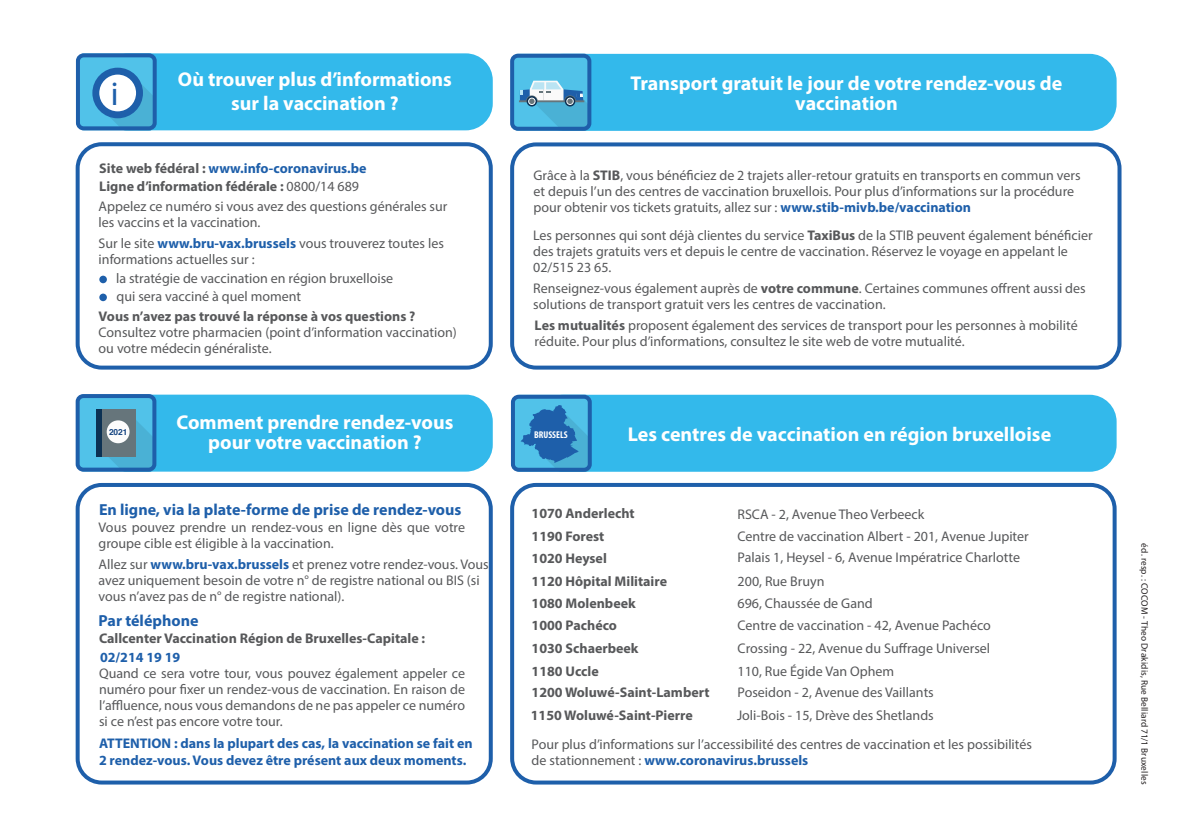
<style>
.page{position:relative;width:1191px;height:840px;background:#fff}
.page>*{position:absolute;margin:0;border:0;box-sizing:border-box;transform-origin:0 0}
.t1{font:33.2px "Myriad Pro";color:#1e5faa}
.t2{font:700 20px/20px "Myriad Pro";color:#fff;text-align:center}
.t3{font:700 16px "Myriad Pro";color:#1e5faa}
.t4{font:14px/16px "Myriad Pro";color:#57585a}
.t5{font:700 14px "Myriad Pro";color:#57585a}
.t6{font:700 14px/16.8px "Myriad Pro";color:#1e5faa}
.t7{font:700 condensed 9.8px "Myriad Pro";color:#fff}
.t8{font:9.4px "Myriad Pro";letter-spacing:.015em;color:#231f20}
.t9{font:700 8.4px "Helvetica";color:#144481}
.s1{color:#57585a}
.s2{font-weight:400}
.s3{font-weight:700;color:#1e5faa}
.s4{font-weight:700}
</style>
<div class="page">
<div style="left:105px;top:56px;width:385px;height:71px;background:#33b9eb;border-radius:24px"></div>
<div style="left:102px;top:53px;width:391px;height:77px;border:6px solid #33b9eb;border-radius:24px"></div>
<div style="left:105px;top:397px;width:385px;height:71px;background:#33b9eb;border-radius:24px"></div>
<div style="left:102px;top:394px;width:391px;height:77px;border:6px solid #33b9eb;border-radius:24px"></div>
<div style="left:539px;top:57px;width:574px;height:71px;background:#33b9eb;border-radius:24px"></div>
<div style="left:536px;top:54px;width:580px;height:77px;border:6px solid #33b9eb;border-radius:24px"></div>
<div style="left:540px;top:397px;width:573px;height:71px;background:#33b9eb;border-radius:24px"></div>
<div style="left:537px;top:394px;width:579px;height:77px;border:6px solid #33b9eb;border-radius:24px"></div>
<div style="left:76px;top:142px;width:417px;height:227px;border:4px solid #1e5faa;border-radius:24px"></div>
<div style="left:76px;top:482px;width:417px;height:302px;border:4px solid #1e5faa;border-radius:24px"></div>
<div style="left:510px;top:142px;width:611px;height:227px;border:4px solid #1e5faa;border-radius:24px"></div>
<div style="left:510px;top:482px;width:606px;height:302px;border:4px solid #1e5faa;border-radius:24px"></div>
<div style="left:78px;top:394px;width:77px;height:77px;background:#51c2e9;border-radius:6px"></div>
<svg style="left:102px;top:410px;width:53px;height:61px"></svg>
<div style="left:97px;top:408px;width:38px;height:48px;background:#66757b"></div>
<div style="left:97px;top:408px;width:5px;height:48px;background:#0c3153"></div>
<div style="left:107px;top:420px;width:23px;height:23px;background:#fcfcfc;border-radius:50%"></div>
<div style="left:514px;top:394px;width:77px;height:77px;background:#51c2e9;border-radius:6px"></div>
<svg style="left:520px;top:405px;width:71px;height:66px"></svg>
<div style="left:78px;top:53px;width:77px;height:77px;background:#51c2e9;border-radius:6px"></div>
<svg style="left:102px;top:73px;width:53px;height:57px"></svg>
<svg style="left:96px;top:71px;width:43px;height:44px"></svg>
<div style="left:92px;top:68px;width:51px;height:50px;border:7px solid #1e5faa;border-radius:50%"></div>
<div style="left:512px;top:54px;width:78px;height:77px;background:#51c2e9;border-radius:6px"></div>
<svg style="left:519px;top:81px;width:71px;height:50px"></svg>
<div style="left:76px;top:394px;width:80px;height:77px;border:4px solid #1e5faa;border-radius:6px"></div>
<div style="left:510px;top:54px;width:81px;height:77px;border:4px solid #1e5faa;border-radius:6px"></div>
<div style="left:511px;top:394px;width:81px;height:77px;border:4px solid #1e5faa;border-radius:6px"></div>
<div style="left:76px;top:53px;width:81px;height:77px;border:4px solid #1e5faa;border-radius:6px"></div>
<div style="left:99px;top:275px;width:8px;height:8px;background:#1e5faa;border-radius:50%"></div>
<div style="left:99px;top:293px;width:8px;height:8px;background:#1e5faa;border-radius:50%"></div>
<h1 class="t1" style="left:111px;top:74px;width:9px">i</h1>
<p class="t2" style="left:178px;top:67px;width:275px;line-height:24px">Où trouver plus d’informations sur la vaccination ?</p>
<p class="t6" style="left:99px;top:159px;width:269px"><span class="s1">Site web fédéral :</span> www.info-coronavirus.be</p>
<p class="t5" style="left:99px;top:177px;width:261px">Ligne d’information fédérale : <span class="s2">0800/14 689</span></p>
<p class="t4" style="left:99px;top:198px;width:350px">Appelez ce numéro si vous avez des questions générales sur les vaccins et la vaccination.</p>
<p class="t4" style="left:99px;top:234px;width:347px">Sur le site <span class="s3">www.bru-vax.brussels</span> vous trouverez toutes les informations actuelles sur :</p>
<p class="t4" style="left:116px;top:270px;width:279px">la stratégie de vaccination en région bruxelloise</p>
<p class="t4" style="left:116px;top:288px;width:186px">qui sera vacciné à quel moment</p>
<p class="t5" style="left:99px;top:307px;width:318px">Vous n’avez pas trouvé la réponse à vos questions ?</p>
<p class="t4" style="left:99px;top:324px;width:360px">Consultez votre pharmacien (point d’information vaccination) ou votre médecin généraliste.</p>
<p class="t2" style="left:630px;top:73px;width:433px">Transport gratuit le jour de votre rendez-vous de vaccination</p>
<p class="t4" style="left:533px;top:167px;width:549px">Grâce à la <span class="s4">STIB</span>, vous bénéficiez de 2 trajets aller-retour gratuits en transports en commun vers et depuis l’un des centres de vaccination bruxellois. Pour plus d’informations sur la procédure pour obtenir vos tickets gratuits, allez sur : <span class="s3">www.stib-mivb.be/vaccination</span></p>
<p class="t4" style="left:533px;top:226px;width:561px">Les personnes qui sont déjà clientes du service <span class="s4">TaxiBus</span> de la STIB peuvent également bénéficier des trajets gratuits vers et depuis le centre de vaccination. Réservez le voyage en appelant le<br>02/515 23 65.</p>
<p class="t4" style="left:533px;top:280px;width:554px">Renseignez-vous également auprès de <span class="s4">votre commune</span>. Certaines communes offrent aussi des solutions de transport gratuit vers les centres de vaccination.</p>
<p class="t4" style="left:534px;top:317px;width:544px"><span class="s4">Les mutualités</span> proposent également des services de transport pour les personnes à mobilité réduite. Pour plus d’informations, consultez le site web de votre mutualité.</p>
<p class="t2" style="left:176px;top:411px;width:278px">Comment prendre rendez-vous pour votre vaccination ?</p>
<p class="t9" style="left:109px;top:426px;width:20px">2021</p>
<p class="t7" style="left:534px;top:428px;width:35px">BRUSSELS</p>
<p class="t2" style="left:628px;top:424px;width:425px">Les centres de vaccination en région bruxelloise</p>
<p class="t3" style="left:99px;top:499px;width:364px">En ligne, via la plate-forme de prise de rendez-vous</p>
<p class="t4" style="left:99px;top:518px;width:368px">Vous pouvez prendre un rendez-vous en ligne dès que votre groupe cible est éligible à la vaccination.</p>
<p class="t4" style="left:99px;top:555px;width:391px">Allez sur <span class="s3">www.bru-vax.brussels</span> et prenez votre rendez-vous. Vous avez uniquement besoin de votre n° de registre national ou BIS (si vous n’avez pas de n° de registre national).</p>
<p class="t3" style="left:99px;top:609px;width:101px">Par téléphone</p>
<p class="t5" style="left:99px;top:628px;width:328px">Callcenter Vaccination Région de Bruxelles-Capitale :</p>
<p class="t6" style="left:100px;top:648px;width:82px">02/214 19 19</p>
<p class="t4" style="left:99px;top:665px;width:367px;text-align:justify">Quand ce sera votre tour, vous pouvez également appeler ce numéro pour fixer un rendez-vous de vaccination. En raison de l’affluence, nous vous demandons de ne pas appeler ce numéro si ce n’est pas encore votre tour.</p>
<p class="t6" style="left:99px;top:734px;width:375px">ATTENTION : dans la plupart des cas, la vaccination se fait en<br>2 rendez-vous. Vous devez être présent aux deux moments.</p>
<p class="t5" style="left:531px;top:503px;width:105px">1070 Anderlecht</p>
<p class="t5" style="left:531px;top:526px;width:74px">1190 Forest</p>
<p class="t5" style="left:531px;top:548px;width:77px">1020 Heysel</p>
<p class="t5" style="left:531px;top:572px;width:137px">1120 Hôpital Militaire</p>
<p class="t5" style="left:531px;top:593px;width:106px">1080 Molenbeek</p>
<p class="t5" style="left:531px;top:616px;width:87px">1000 Pachéco</p>
<p class="t5" style="left:531px;top:639px;width:108px">1030 Schaerbeek</p>
<p class="t5" style="left:531px;top:661px;width:69px">1180 Uccle</p>
<p class="t5" style="left:531px;top:683px;width:179px">1200 Woluwé-Saint-Lambert</p>
<p class="t5" style="left:531px;top:705px;width:163px">1150 Woluwé-Saint-Pierre</p>
<p class="t4" style="left:737px;top:505px;width:188px">RSCA - 2, Avenue Theo Verbeeck</p>
<p class="t4" style="left:737px;top:527px;width:293px">Centre de vaccination Albert - 201, Avenue Jupiter</p>
<p class="t4" style="left:737px;top:548px;width:284px">Palais 1, Heysel - 6, Avenue Impératrice Charlotte</p>
<p class="t4" style="left:737px;top:572px;width:88px">200, Rue Bruyn</p>
<p class="t4" style="left:737px;top:595px;width:137px">696, Chaussée de Gand</p>
<p class="t4" style="left:737px;top:616px;width:255px">Centre de vaccination - 42, Avenue Pachéco</p>
<p class="t4" style="left:737px;top:640px;width:254px">Crossing - 22, Avenue du Suffrage Universel</p>
<p class="t4" style="left:737px;top:662px;width:158px">110, Rue Égide Van Ophem</p>
<p class="t4" style="left:737px;top:684px;width:198px">Poseidon - 2, Avenue des Vaillants</p>
<p class="t4" style="left:737px;top:706px;width:198px">Joli-Bois - 15, Drève des Shetlands</p>
<p class="t4" style="left:531px;top:735px;width:502px">Pour plus d’informations sur l’accessibilité des centres de vaccination et les possibilités de stationnement : <span class="s3">www.coronavirus.brussels</span></p>
<p class="t8" style="left:1150px;top:543px;width:242px;rotate:90deg">éd. resp. : COCOM - Theo Drakidis, Rue Belliard 71/1 Bruxelles</p>
</div>
